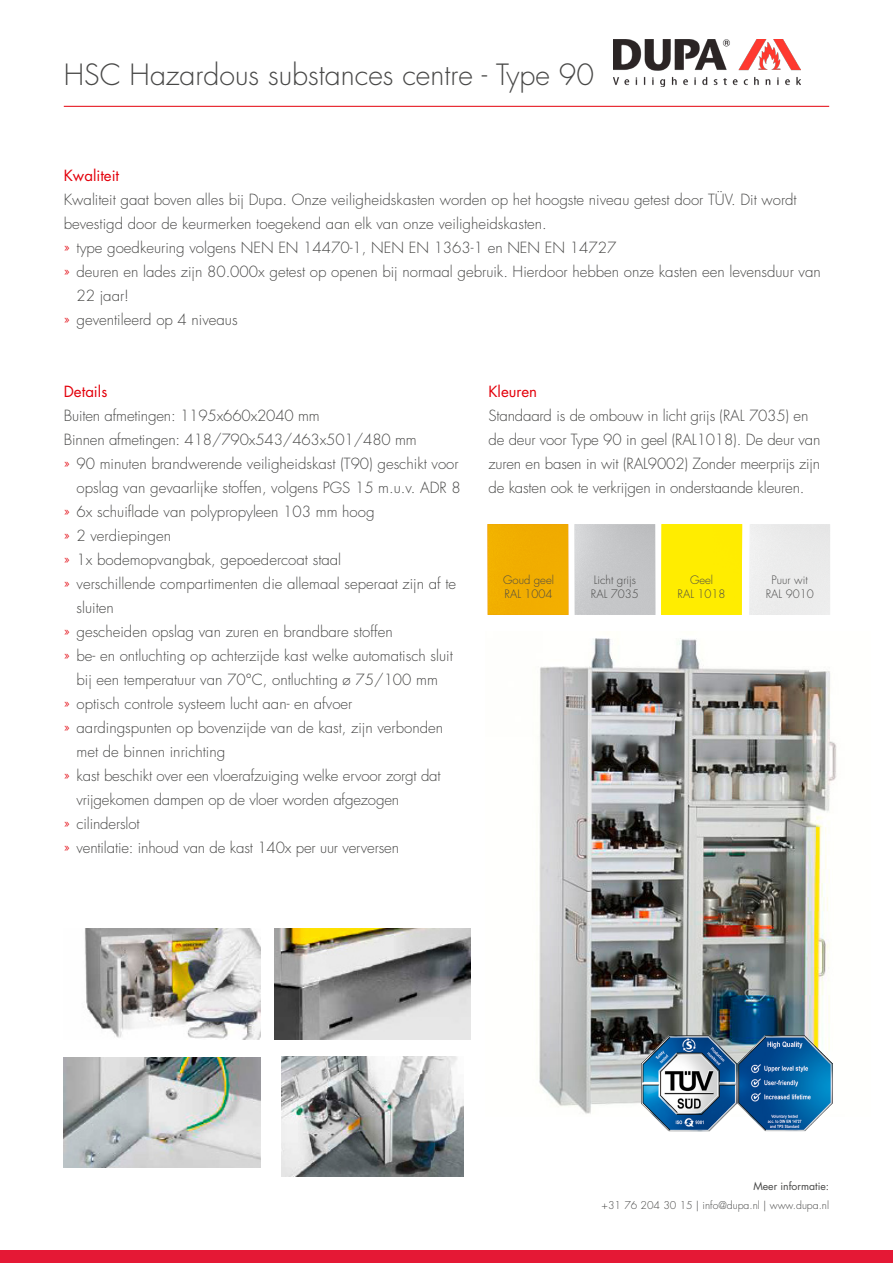
<style>
.page{position:relative;width:893px;height:1263px;background:#fff}
.page>*{position:absolute;margin:0;border:0;box-sizing:border-box;transform-origin:0 0}
.t1{font:300 28.5px "Futura Std";color:#484847}
.t2{font:300 15px/24px "Futura Std";color:#484847}
.t3{font:15px "Futura Std";color:#e3000b}
.t4{font:300 11.25px/13.8px "Futura Std";color:#484847}
.t5{font:300 10.5px "Futura Std";color:#484847}
.t6{font:10.5px "Futura Std";color:#484847}
.s1{color:#e3000b}
</style>
<div class="page">
<div style="left:0;top:1250px;width:893px;height:13px;background:#e51835"></div>
<hr style="left:64px;top:106px;width:765px;height:1px;background:#e3000b">
<img style="left:613px;top:40px;width:187px;height:47px">
<img style="left:539px;top:638px;width:298px;height:476px">
<img style="left:574px;top:524px;width:81px;height:91px">
<div style="left:661px;top:524px;width:81px;height:91px;background:#ffed00"></div>
<div style="left:488px;top:524px;width:80px;height:91px;background:#f1ae00"></div>
<img style="left:641px;top:1035px;width:192px;height:96px">
<img style="left:274px;top:928px;width:197px;height:111px">
<img style="left:64px;top:1057px;width:196px;height:111px">
<img style="left:85px;top:928px;width:175px;height:111px">
<img style="left:282px;top:1057px;width:181px;height:120px">
<h1 class="t1" style="left:64px;top:57px;width:532px">HSC Hazardous substances centre - Type 90</h1>
<p class="t3" style="left:64px;top:166px;width:57px">Kwaliteit</p>
<p class="t2" style="left:64px;top:188px;width:734px">Kwaliteit gaat boven alles bij Dupa. Onze veiligheidskasten worden op het hoogste niveau getest door TÜV. Dit wordt</p>
<p class="t2" style="left:64px;top:212px;width:484px">bevestigd door de keurmerken toegekend aan elk van onze veiligheidskasten.</p>
<p class="t2" style="left:64px;top:236px;width:554px"><span class="s1">»</span> type goedkeuring volgens NEN EN 14470-1, NEN EN 1363-1 en NEN EN 14727</p>
<p class="t2" style="left:64px;top:260px;width:758px"><span class="s1">»</span> deuren en lades zijn 80.000x getest op openen bij normaal gebruik. Hierdoor hebben onze kasten een levensduur van</p>
<p class="t2" style="left:77px;top:284px;width:54px">22 jaar!</p>
<p class="t2" style="left:64px;top:308px;width:175px"><span class="s1">»</span> geventileerd op 4 niveaus</p>
<p class="t3" style="left:64px;top:382px;width:45px">Details</p>
<p class="t2" style="left:64px;top:404px;width:258px">Buiten afmetingen: 1195x660x2040 mm</p>
<p class="t2" style="left:64px;top:428px;width:354px">Binnen afmetingen: 418/790x543/463x501/480 mm</p>
<p class="t2" style="left:64px;top:452px;width:396px"><span class="s1">»</span> 90 minuten brandwerende veiligheidskast (T90) geschikt voor</p>
<p class="t2" style="left:77px;top:476px;width:386px">opslag van gevaarlijke stoffen, volgens PGS 15 m.u.v. ADR 8</p>
<p class="t2" style="left:64px;top:500px;width:312px"><span class="s1">»</span> 6x schuiflade van polypropyleen 103 mm hoog</p>
<p class="t2" style="left:64px;top:524px;width:109px"><span class="s1">»</span> 2 verdiepingen</p>
<p class="t2" style="left:64px;top:548px;width:279px"><span class="s1">»</span> 1x bodemopvangbak, gepoedercoat staal</p>
<p class="t2" style="left:64px;top:572px;width:394px"><span class="s1">»</span> verschillende compartimenten die allemaal seperaat zijn af te</p>
<p class="t2" style="left:77px;top:596px;width:39px">sluiten</p>
<p class="t2" style="left:64px;top:620px;width:331px"><span class="s1">»</span> gescheiden opslag van zuren en brandbare stoffen</p>
<p class="t2" style="left:64px;top:644px;width:391px"><span class="s1">»</span> be- en ontluchting op achterzijde kast welke automatisch sluit</p>
<p class="t2" style="left:77px;top:668px;width:363px">bij een temperatuur van 70°C, ontluchting ø 75/100 mm</p>
<p class="t2" style="left:64px;top:692px;width:290px"><span class="s1">»</span> optisch controle systeem lucht aan- en afvoer</p>
<p class="t2" style="left:64px;top:716px;width:381px"><span class="s1">»</span> aardingspunten op bovenzijde van de kast, zijn verbonden</p>
<p class="t2" style="left:77px;top:740px;width:150px">met de binnen inrichting</p>
<p class="t2" style="left:64px;top:764px;width:378px"><span class="s1">»</span> kast beschikt over een vloerafzuiging welke ervoor zorgt dat</p>
<p class="t2" style="left:77px;top:788px;width:324px">vrijgekomen dampen op de vloer worden afgezogen</p>
<p class="t2" style="left:64px;top:812px;width:77px"><span class="s1">»</span> cilinderslot</p>
<p class="t2" style="left:64px;top:836px;width:337px"><span class="s1">»</span> ventilatie: inhoud van de kast 140x per uur verversen</p>
<p class="t3" style="left:488px;top:382px;width:50px">Kleuren</p>
<p class="t2" style="left:488px;top:404px;width:334px">Standaard is de ombouw in licht grijs (RAL 7035) en de deur voor Type 90 in geel (RAL1018). De deur van zuren en basen in wit (RAL9002) Zonder meerprijs zijn de kasten ook te verkrijgen in onderstaande kleuren.</p>
<p class="t4" style="left:503px;top:573px;width:52px">Goud geel<br>RAL 1004</p>
<p class="t4" style="left:591px;top:573px;width:50px">Licht grijs<br>RAL 7035</p>
<p class="t4" style="left:678px;top:573px;width:50px;text-align:center">Geel<br>RAL 1018</p>
<p class="t4" style="left:766px;top:573px;width:50px;text-align:center">Puur wit<br>RAL 9010</p>
<p class="t6" style="left:753px;top:1180px;width:77px">Meer informatie:</p>
<p class="t5" style="left:602px;top:1199px;width:229px">+31 76 204 30 15 | info@dupa.nl | www.dupa.nl</p>
</div>
